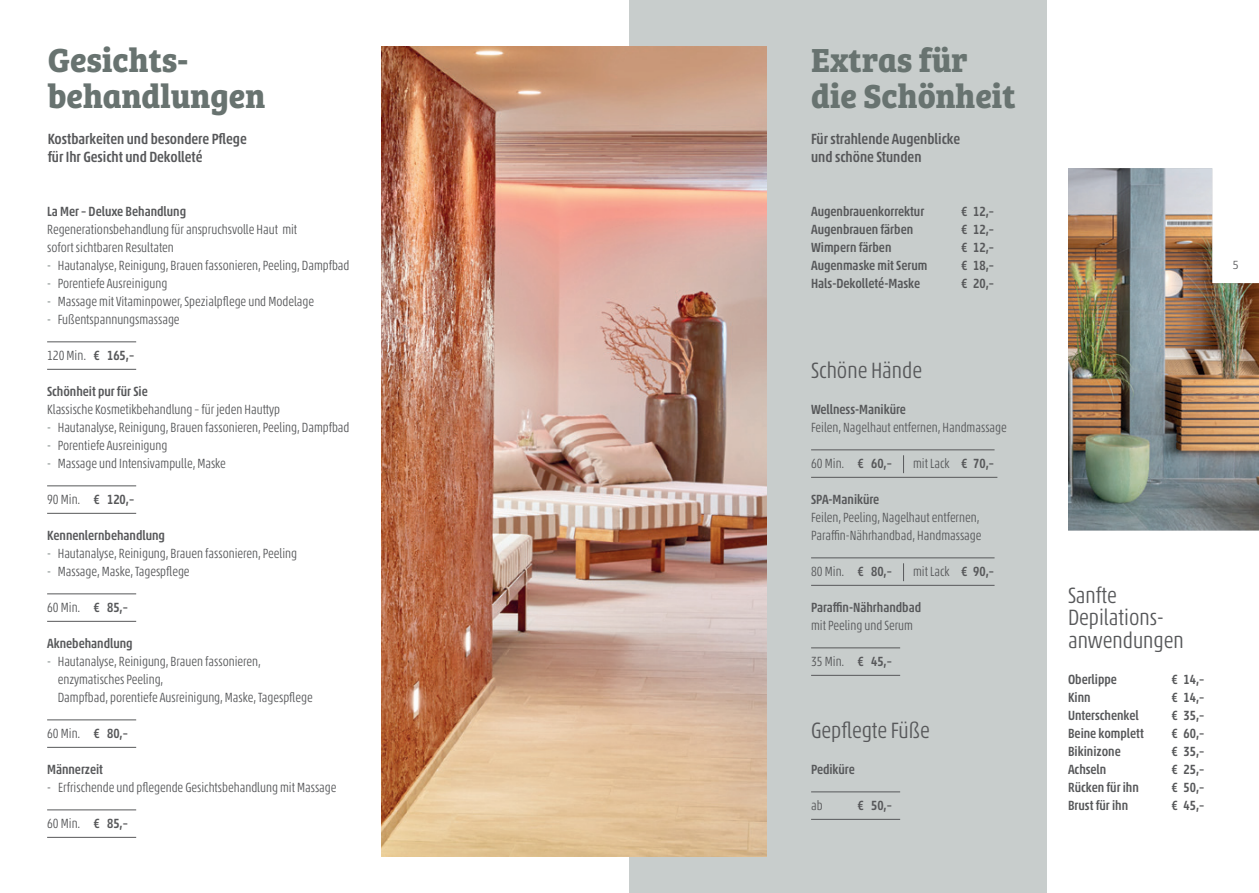
<style>
.page{position:relative;width:1259px;height:893px;background:#fff}
.page>*{position:absolute;margin:0;border:0;box-sizing:border-box;transform-origin:0 0}
.t1{font:700 34.5px/36px "Bree Serif";color:#687370}
.t2{font:300 condensed 22.5px/22.5px "Akko Pro";color:#57585a}
.t3{font:500 condensed 15px/18px "Akko Pro";color:#57585a}
.t4{font:300 condensed 13.5px/18px "Akko Pro";color:#57585a}
.t5{font:500 condensed 13.5px "Akko Pro";color:#57585a}
.t6{font:300 12px "Akko Pro";color:#57585a}
.s1{color:#687370}
.s2{font-weight:500}
</style>
<div class="page">
<div style="left:629px;top:0;width:417px;height:893px;background:#c8cdcc"></div>
<hr style="left:47px;top:342px;width:89px;height:1px;background:#57585a">
<hr style="left:47px;top:369px;width:89px;height:1px;background:#57585a">
<hr style="left:47px;top:486px;width:89px;height:1px;background:#57585a">
<hr style="left:47px;top:513px;width:89px;height:1px;background:#57585a">
<hr style="left:47px;top:594px;width:89px;height:1px;background:#57585a">
<hr style="left:47px;top:621px;width:89px;height:1px;background:#57585a">
<hr style="left:47px;top:720px;width:89px;height:1px;background:#57585a">
<hr style="left:47px;top:747px;width:89px;height:1px;background:#57585a">
<hr style="left:47px;top:810px;width:89px;height:1px;background:#57585a">
<hr style="left:47px;top:837px;width:89px;height:1px;background:#57585a">
<img style="left:381px;top:47px;width:385px;height:809px">
<hr style="left:811px;top:450px;width:183px;height:1px;background:#57585a">
<svg style="left:903px;top:455px;width:1px;height:18px"></svg>
<hr style="left:811px;top:477px;width:186px;height:1px;background:#57585a">
<hr style="left:811px;top:558px;width:183px;height:1px;background:#57585a">
<svg style="left:903px;top:563px;width:1px;height:18px"></svg>
<hr style="left:811px;top:585px;width:183px;height:1px;background:#57585a">
<hr style="left:811px;top:648px;width:89px;height:1px;background:#57585a">
<hr style="left:811px;top:675px;width:89px;height:1px;background:#57585a">
<hr style="left:811px;top:792px;width:89px;height:1px;background:#57585a">
<hr style="left:811px;top:819px;width:89px;height:1px;background:#57585a">
<img style="left:1068px;top:168px;width:191px;height:362px">
<h1 class="t1" style="left:48px;top:40px;width:219px">Gesichts&shy;behandlungen</h1>
<p class="t3" style="left:48px;top:130px;width:201px">Kostbarkeiten und besondere Pflege für Ihr Gesicht und Dekolleté</p>
<p class="t5" style="left:47px;top:203px;width:141px">La Mer – Deluxe Behandlung</p>
<p class="t4" style="left:47px;top:220px;width:251px">Regenerationsbehandlung für anspruchsvolle Haut mit sofort sichtbaren Resultaten</p>
<p class="t4" style="left:47px;top:256px;width:304px"><span class="s1">-</span> Hautanalyse, Reinigung, Brauen fassonieren, Peeling, Dampfbad</p>
<p class="t4" style="left:47px;top:274px;width:122px"><span class="s1">-</span> Porentiefe Ausreinigung</p>
<p class="t4" style="left:47px;top:292px;width:268px"><span class="s1">-</span> Massage mit Vitaminpower, Spezialpflege und Modelage</p>
<p class="t4" style="left:47px;top:310px;width:134px"><span class="s1">-</span> Fußentspannungsmassage</p>
<p class="t4" style="left:47px;top:346px;width:89px">120 Min. <span class="s2">€ 165,–</span></p>
<p class="t5" style="left:47px;top:383px;width:102px">Schönheit pur für Sie</p>
<p class="t4" style="left:47px;top:400px;width:234px">Klassische Kosmetikbehandlung – für jeden Hauttyp</p>
<p class="t4" style="left:47px;top:418px;width:304px"><span class="s1">-</span> Hautanalyse, Reinigung, Brauen fassonieren, Peeling, Dampfbad</p>
<p class="t4" style="left:47px;top:436px;width:122px"><span class="s1">-</span> Porentiefe Ausreinigung</p>
<p class="t4" style="left:47px;top:454px;width:180px"><span class="s1">-</span> Massage und Intensivampulle, Maske</p>
<p class="t4" style="left:47px;top:490px;width:89px">90 Min. <span class="s2">€ 120,–</span></p>
<p class="t5" style="left:47px;top:527px;width:119px">Kennenlernbehandlung</p>
<p class="t4" style="left:47px;top:544px;width:251px"><span class="s1">-</span> Hautanalyse, Reinigung, Brauen fassonieren, Peeling</p>
<p class="t4" style="left:47px;top:562px;width:144px"><span class="s1">-</span> Massage, Maske, Tagespflege</p>
<p class="t4" style="left:47px;top:598px;width:82px">60 Min. <span class="s2">€ 85,–</span></p>
<p class="t5" style="left:47px;top:635px;width:87px">Aknebehandlung</p>
<p class="t4" style="left:58px;top:652px;width:256px;text-indent:-11px"><span class="s1">-</span> Hautanalyse, Reinigung, Brauen fassonieren, enzymatisches Peeling,<br>Dampfbad, porentiefe Ausreinigung, Maske, Tagespflege</p>
<p class="t4" style="left:47px;top:724px;width:82px">60 Min. <span class="s2">€ 80,–</span></p>
<p class="t5" style="left:47px;top:761px;width:57px">Männerzeit</p>
<p class="t4" style="left:47px;top:778px;width:291px">- Erfrischende und pflegende Gesichtsbehandlung mit Massage</p>
<p class="t4" style="left:47px;top:814px;width:82px">60 Min. <span class="s2">€ 85,–</span></p>
<h1 class="t1" style="left:811px;top:40px;width:206px">Extras für die Schönheit</h1>
<p class="t3" style="left:811px;top:130px;width:151px">Für strahlende Augenblicke und schöne Stunden</p>
<p class="t5" style="left:811px;top:203px;width:115px">Augenbrauenkorrektur</p>
<p class="t5" style="left:961px;top:203px;width:34px">€ 12,–</p>
<p class="t5" style="left:811px;top:221px;width:104px">Augenbrauen färben</p>
<p class="t5" style="left:961px;top:221px;width:34px">€ 12,–</p>
<p class="t5" style="left:811px;top:239px;width:82px">Wimpern färben</p>
<p class="t5" style="left:961px;top:239px;width:34px">€ 12,–</p>
<p class="t5" style="left:811px;top:257px;width:118px">Augenmaske mit Serum</p>
<p class="t5" style="left:961px;top:257px;width:34px">€ 18,–</p>
<p class="t5" style="left:811px;top:275px;width:110px">Hals-Dekolleté-Maske</p>
<p class="t5" style="left:961px;top:275px;width:34px">€ 20,–</p>
<h2 class="t2" style="left:811px;top:359px;width:112px">Schöne Hände</h2>
<p class="t5" style="left:811px;top:401px;width:96px">Wellness-Maniküre</p>
<p class="t4" style="left:811px;top:418px;width:197px">Feilen, Nagelhaut entfernen, Handmassage</p>
<p class="t4" style="left:811px;top:454px;width:82px">60 Min. <span class="s2">€ 60,–</span></p>
<p class="t4" style="left:913px;top:454px;width:82px">mit Lack <span class="s2">€ 70,–</span></p>
<p class="t5" style="left:811px;top:491px;width:70px">SPA-Maniküre</p>
<p class="t4" style="left:811px;top:508px;width:172px">Feilen, Peeling, Nagelhaut entfernen,<br>Paraffin-Nährhandbad, Handmassage</p>
<p class="t4" style="left:811px;top:562px;width:82px">80 Min. <span class="s2">€ 80,–</span></p>
<p class="t4" style="left:913px;top:562px;width:82px">mit Lack <span class="s2">€ 90,–</span></p>
<p class="t5" style="left:811px;top:599px;width:112px">Paraffin-Nährhandbad</p>
<p class="t4" style="left:811px;top:616px;width:103px">mit Peeling und Serum</p>
<p class="t4" style="left:811px;top:652px;width:82px">35 Min. <span class="s2">€ 45,–</span></p>
<h2 class="t2" style="left:811px;top:719px;width:120px">Gepflegte Füße</h2>
<p class="t5" style="left:811px;top:761px;width:45px">Pediküre</p>
<p class="t4" style="left:811px;top:796px;width:13px">ab</p>
<p class="t5" style="left:857px;top:797px;width:36px">€ 50,–</p>
<p class="t6" style="left:1232px;top:257px;width:8px">5</p>
<h2 class="t2" style="left:1068px;top:584px;width:117px">Sanfte<br>Depilations&shy;anwendungen</h2>
<p class="t5" style="left:1068px;top:671px;width:50px">Oberlippe</p>
<p class="t5" style="left:1171px;top:671px;width:34px">€ 14,–</p>
<p class="t5" style="left:1068px;top:689px;width:24px">Kinn</p>
<p class="t5" style="left:1171px;top:689px;width:34px">€ 14,–</p>
<p class="t5" style="left:1068px;top:707px;width:72px">Unterschenkel</p>
<p class="t5" style="left:1171px;top:707px;width:34px">€ 35,–</p>
<p class="t5" style="left:1068px;top:725px;width:77px">Beine komplett</p>
<p class="t5" style="left:1171px;top:725px;width:34px">€ 60,–</p>
<p class="t5" style="left:1068px;top:743px;width:54px">Bikinizone</p>
<p class="t5" style="left:1171px;top:743px;width:34px">€ 35,–</p>
<p class="t5" style="left:1068px;top:761px;width:40px">Achseln</p>
<p class="t5" style="left:1171px;top:761px;width:34px">€ 25,–</p>
<p class="t5" style="left:1068px;top:779px;width:72px">Rücken für ihn</p>
<p class="t5" style="left:1171px;top:779px;width:34px">€ 50,–</p>
<p class="t5" style="left:1068px;top:797px;width:62px">Brust für ihn</p>
<p class="t5" style="left:1171px;top:797px;width:34px">€ 45,–</p>
</div>
